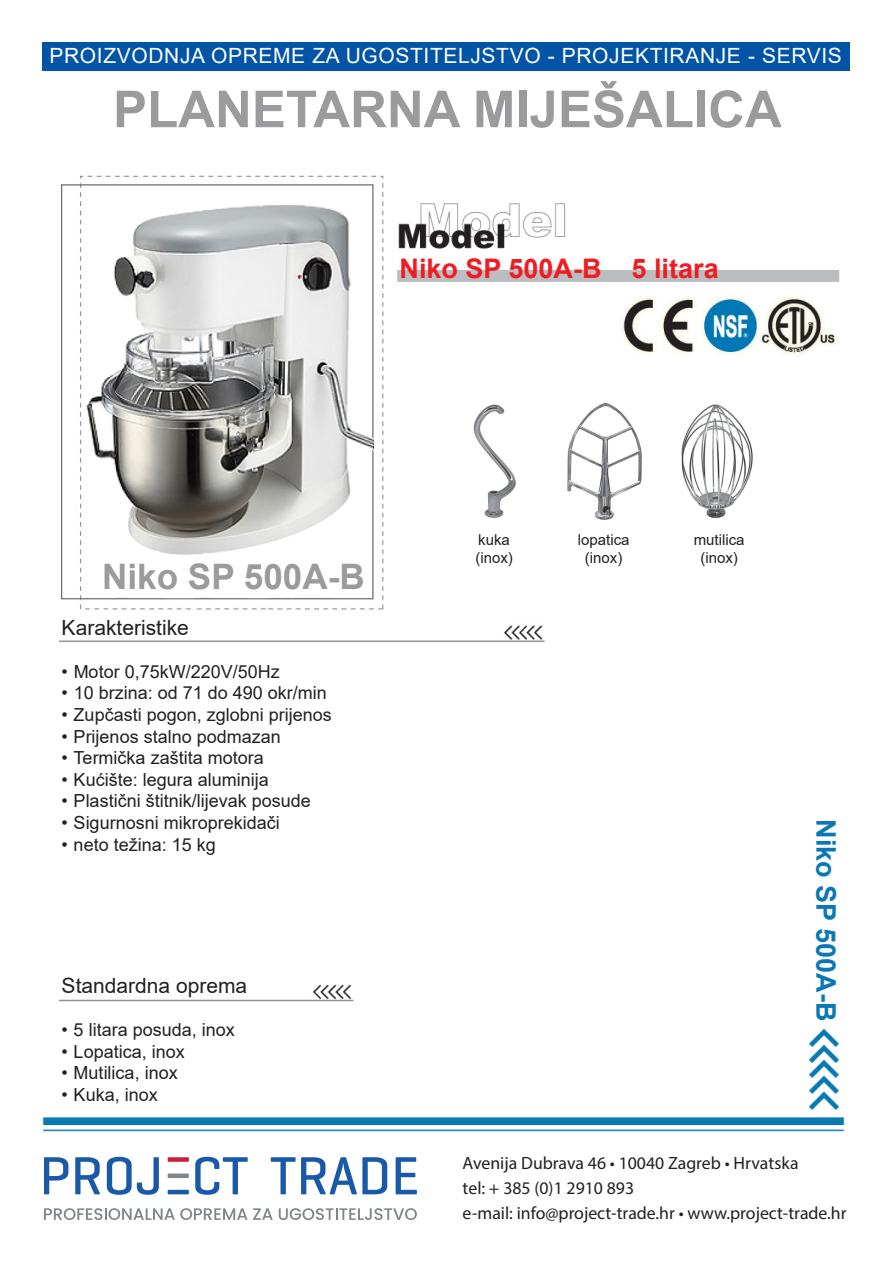
<style>
.page{position:relative;width:893px;height:1263px;background:#fff}
.page>*{position:absolute;margin:0;border:0;box-sizing:border-box;transform-origin:0 0}
.t1{font:700 51px "Arial";color:#9b9b9d}
.t2{font:700 35.1px "Arial";color:#9b9b9d}
.t3{font:700 27px "Arial";color:#ee1d23}
.t4{font:700 27px "Arial";color:#0a78b5}
.t5{font:21px "Arial";letter-spacing:.03em;color:#fff}
.t6{font:21px "Arial";color:#231f20}
.t7{font:18px "Arial";color:#231f20}
.t8{font:17.85px "Myriad Pro";color:#231f20}
.t9{font:15px "Arial";color:#231f20}
</style>
<div class="page">
<img style="left:42px;top:42px;width:808px;height:1090px">
<div style="left:42px;top:43px;width:808px;height:28px;background:#0154a6"></div>
<div style="left:397px;top:270px;width:442px;height:12px;background:#bcbdc1"></div>
<div style="left:812px;top:809px;width:24px;height:212px;background:#fff"></div>
<svg style="left:44px;top:1208px;width:203px;height:12px"></svg>
<svg style="left:253px;top:1208px;width:20px;height:12px"></svg>
<svg style="left:279px;top:1208px;width:138px;height:12px"></svg>
<svg style="left:44px;top:1157px;width:24px;height:37px"></svg>
<svg style="left:75px;top:1157px;width:25px;height:37px"></svg>
<svg style="left:107px;top:1157px;width:52px;height:38px"></svg>
<svg style="left:396px;top:1157px;width:21px;height:37px"></svg>
<svg style="left:195px;top:1157px;width:53px;height:38px"></svg>
<svg style="left:271px;top:1157px;width:116px;height:37px"></svg>
<svg style="left:168px;top:1190px;width:21px;height:4px"></svg>
<svg style="left:168px;top:1157px;width:21px;height:5px"></svg>
<svg style="left:168px;top:1173px;width:21px;height:5px"></svg>
<img style="left:470px;top:402px;width:49px;height:123px">
<img style="left:565px;top:402px;width:79px;height:119px">
<img style="left:680px;top:402px;width:74px;height:117px">
<img style="left:87px;top:205px;width:286px;height:351px">
<p class="t5" style="left:49px;top:41px;width:794px">PROIZVODNJA OPREME ZA UGOSTITELJSTVO - PROJEKTIRANJE - SERVIS</p>
<p class="t1" style="left:113px;top:73px;width:670px">PLANETARNA MIJEŠALICA</p>
<p class="t3" style="left:399px;top:250px;width:321px">Niko SP 500A-B 5 litara</p>
<p class="t2" style="left:102px;top:552px;width:264px">Niko SP 500A-B</p>
<p class="t6" style="left:62px;top:613px;width:129px">Karakteristike</p>
<p class="t7" style="left:62px;top:659px;width:220px">• Motor 0,75kW/220V/50Hz</p>
<p class="t7" style="left:62px;top:681px;width:267px">• 10 brzina: od 71 do 490 okr/min</p>
<p class="t7" style="left:62px;top:702px;width:272px">• Zupčasti pogon, zglobni prijenos</p>
<p class="t7" style="left:62px;top:724px;width:221px">• Prijenos stalno podmazan</p>
<p class="t7" style="left:62px;top:745px;width:204px">• Termička zaštita motora</p>
<p class="t7" style="left:62px;top:767px;width:209px">• Kućište: legura aluminija</p>
<p class="t7" style="left:62px;top:789px;width:251px">• Plastični štitnik/lijevak posude</p>
<p class="t7" style="left:62px;top:810px;width:220px">• Sigurnosni mikroprekidači</p>
<p class="t7" style="left:62px;top:832px;width:156px">• neto težina: 15 kg</p>
<p class="t6" style="left:62px;top:971px;width:187px">Standardna oprema</p>
<p class="t7" style="left:62px;top:1017px;width:175px">• 5 litara posuda, inox</p>
<p class="t7" style="left:62px;top:1039px;width:125px">• Lopatica, inox</p>
<p class="t7" style="left:62px;top:1060px;width:118px">• Mutilica, inox</p>
<p class="t7" style="left:62px;top:1082px;width:98px">• Kuka, inox</p>
<p class="t9" style="left:478px;top:529px;width:33px">kuka</p>
<p class="t9" style="left:578px;top:529px;width:53px">lopatica</p>
<p class="t9" style="left:694px;top:529px;width:52px">mutilica</p>
<p class="t9" style="left:475px;top:547px;width:39px">(inox)</p>
<p class="t9" style="left:585px;top:547px;width:39px">(inox)</p>
<p class="t9" style="left:700px;top:547px;width:39px">(inox)</p>
<p class="t4" style="left:845px;top:819px;width:204px;rotate:90deg">Niko SP 500A-B</p>
<p class="t8" style="left:463px;top:1152px;width:337px">Avenija Dubrava 46 • 10040 Zagreb • Hrvatska</p>
<p class="t8" style="left:463px;top:1177px;width:173px">tel: + 385 (0)1 2910 893</p>
<p class="t8" style="left:463px;top:1202px;width:385px">e-mail: info@project-trade.hr • www.project-trade.hr</p>
</div>
